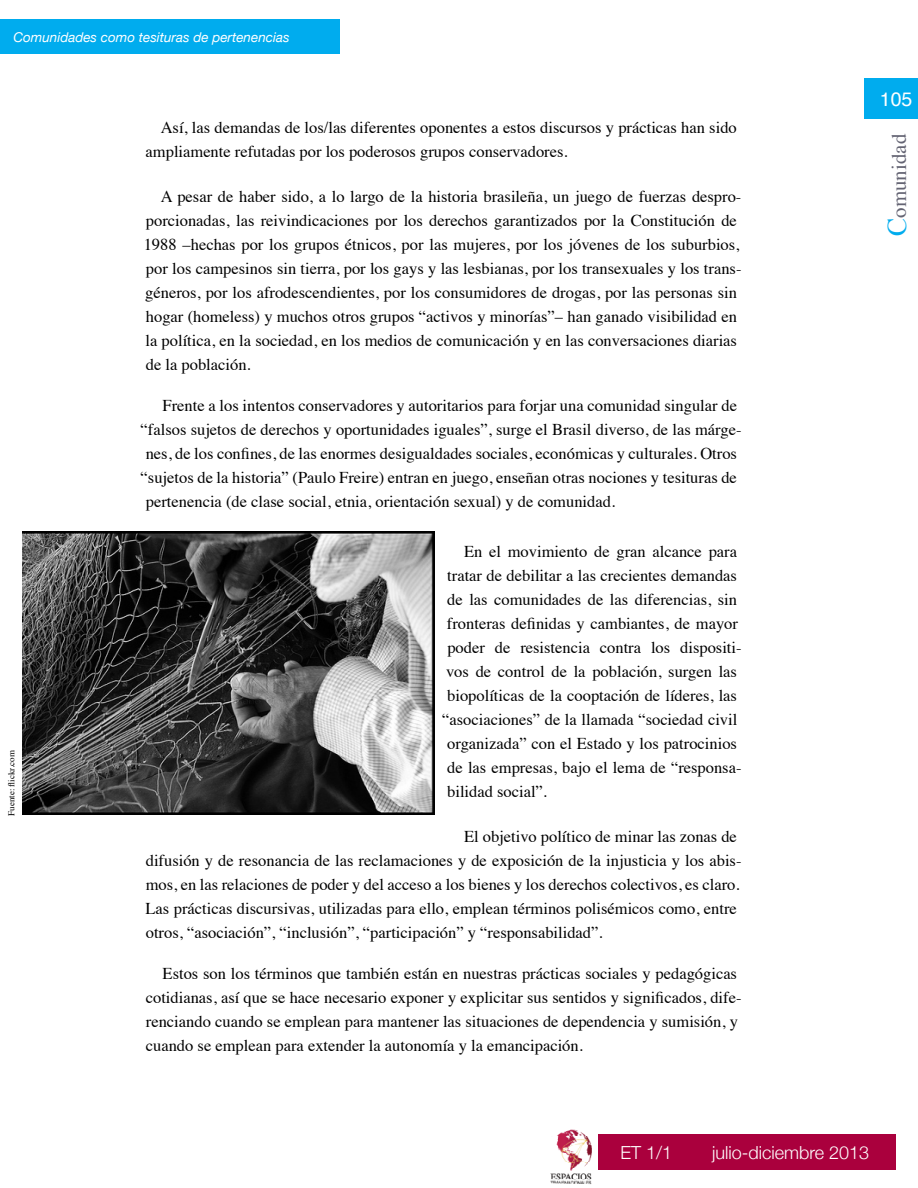
<style>
.page{position:relative;width:918px;height:1188px;background:#fff}
.page>*{position:absolute;margin:0;border:0;box-sizing:border-box;transform-origin:0 0}
.t1{font:21px "Times";color:#646473}
.t2{font:19.5px "Helvetica";color:#fff}
.t3{font:300 18px "Helvetica Neue";color:#fff}
.t4{font:16.5px/24px "Times";color:#000}
.t5{font:italic 13.5px "Helvetica Neue";color:#fff}
.t6{font:9px "Times";color:#000}
.s1{font-size:27px;color:#00acee}
</style>
<div class="page">
<img style="left:550px;top:1129px;width:42px;height:55px">
<div style="left:864px;top:78px;width:54px;height:40px;background:#00acee"></div>
<div style="left:0;top:20px;width:340px;height:34px;background:#00acee"></div>
<div style="left:598px;top:1134px;width:297px;height:36px;background:#aa003d"></div>
<img style="left:23px;top:531px;width:411px;height:283px">
<p class="t5" style="left:13px;top:27px;width:278px">Comunidades como tesituras de pertenencias</p>
<p class="t6" style="left:3px;top:816px;width:67px;rotate:-90deg">Fuente: flickr.com</p>
<p class="t4" style="left:146px;top:114px;width:593px;text-indent:15px">Así, las demandas de los/las diferentes oponentes a estos discursos y prácticas han sido ampliamente refutadas por los poderosos grupos conservadores.</p>
<p class="t4" style="left:144px;top:183px;width:599px;text-indent:17px">A pesar de haber sido, a lo largo de la historia brasileña, un juego de fuerzas despro&shy;porcionadas, las reivindicaciones por los derechos garantizados por la Constitución de 1988 –hechas por los grupos étnicos, por las mujeres, por los jóvenes de los suburbios, por los campesinos sin tierra, por los gays y las lesbianas, por los transexuales y los trans&shy;géneros, por los afrodescendientes, por los consumidores de drogas, por las personas sin hogar (homeless) y muchos otros grupos “activos y minorías”– han ganado visibilidad en la política, en la sociedad, en los medios de comunicación y en las conversaciones diarias de la población.</p>
<p class="t4" style="left:163px;top:392px;width:576px">Frente a los intentos conservadores y autoritarios para forjar una comunidad singular de</p>
<p class="t4" style="left:141px;top:416px;width:602px">“falsos sujetos de derechos y oportunidades iguales”, surge el Brasil diverso, de las márge-</p>
<p class="t4" style="left:146px;top:440px;width:593px">nes, de los confines, de las enormes desigualdades sociales, económicas y culturales. Otros</p>
<p class="t4" style="left:141px;top:464px;width:598px">“sujetos de la historia” (Paulo Freire) entran en juego, enseñan otras nociones y tesituras de</p>
<p class="t4" style="left:146px;top:488px;width:471px">pertenencia (de clase social, etnia, orientación sexual) y de comunidad.</p>
<p class="t4" style="left:464px;top:538px;width:274px">En el movimiento de gran alcance para</p>
<p class="t4" style="left:447px;top:562px;width:291px">tratar de debilitar a las crecientes demandas</p>
<p class="t4" style="left:447px;top:586px;width:291px">de las comunidades de las diferencias, sin</p>
<p class="t4" style="left:447px;top:610px;width:293px">fronteras definidas y cambiantes, de mayor</p>
<p class="t4" style="left:447px;top:634px;width:296px">poder de resistencia contra los dispositi-</p>
<p class="t4" style="left:446px;top:658px;width:292px">vos de control de la población, surgen las</p>
<p class="t4" style="left:447px;top:682px;width:291px">biopolíticas de la cooptación de líderes, las</p>
<p class="t4" style="left:442px;top:706px;width:297px">“asociaciones” de la llamada “sociedad civil</p>
<p class="t4" style="left:447px;top:730px;width:291px">organizada” con el Estado y los patrocinios</p>
<p class="t4" style="left:447px;top:754px;width:296px">de las empresas, bajo el lema de “responsa-</p>
<p class="t4" style="left:447px;top:778px;width:101px">bilidad social”.</p>
<p class="t4" style="left:146px;top:823px;width:597px;text-indent:318px">El objetivo político de minar las zonas de difusión y de resonancia de las reclamaciones y de exposición de la injusticia y los abis&shy;mos, en las relaciones de poder y del acceso a los bienes y los derechos colectivos, es claro.<br>Las prácticas discursivas, utilizadas para ello, emplean términos polisémicos como, entre otros, “asociación”, “inclusión”, “participación” y “responsabilidad”.</p>
<p class="t4" style="left:146px;top:960px;width:597px;text-indent:17px">Estos son los términos que también están en nuestras prácticas sociales y pedagógicas cotidianas, así que se hace necesario exponer y explicitar sus sentidos y significados, dife&shy;renciando cuando se emplean para mantener las situaciones de dependencia y sumisión, y cuando se emplean para extender la autonomía y la emancipación.</p>
<p class="t2" style="left:880px;top:84px;width:34px">105</p>
<p class="t1" style="left:879px;top:236px;width:104px;rotate:-90deg"><span class="s1">C</span>omunidad</p>
<p class="t3" style="left:620px;top:1138px;width:53px">ET 1/1</p>
<p class="t3" style="left:712px;top:1138px;width:159px">julio-diciembre 2013</p>
</div>
